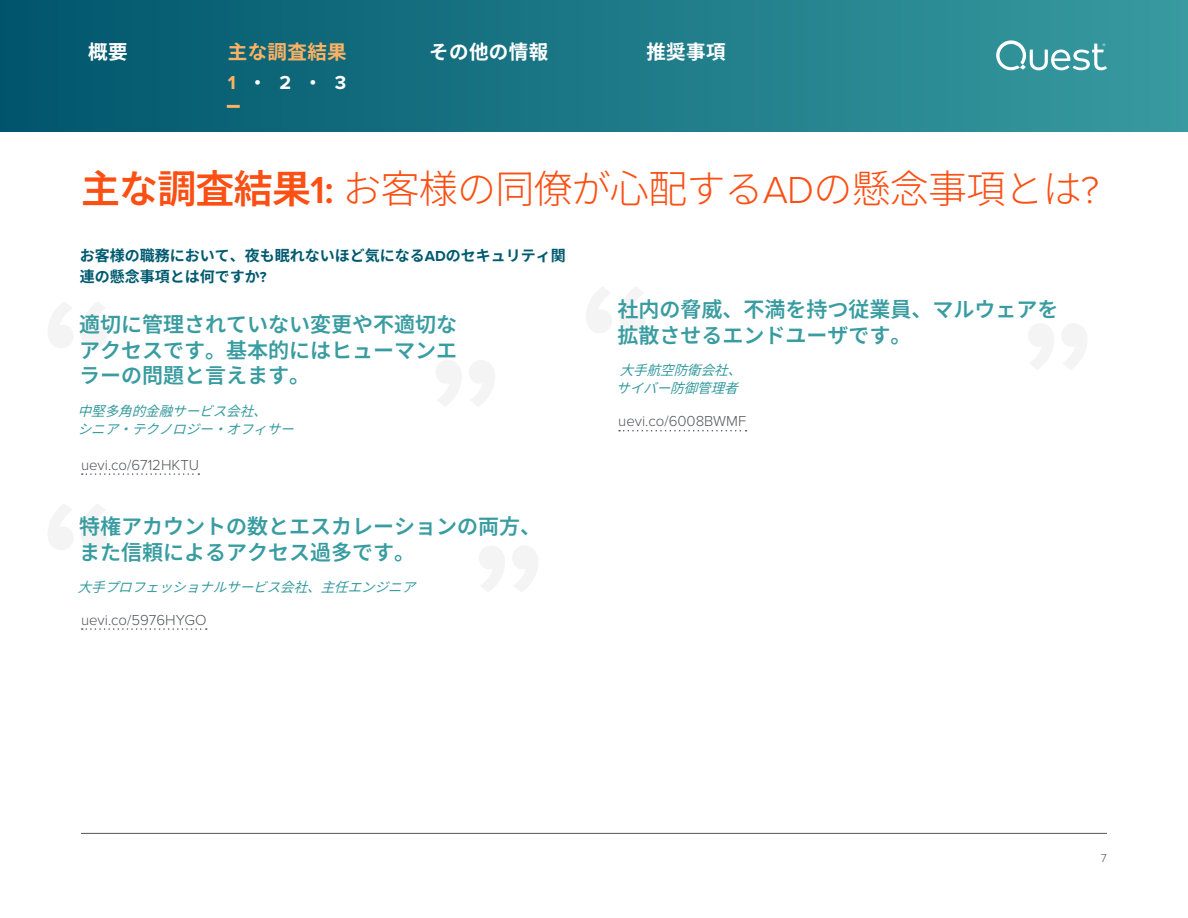
<style>
.page{position:relative;width:1188px;height:918px;background:#fff}
.page>*{position:absolute;margin:0;border:0;box-sizing:border-box;transform-origin:0 0}
.Intro_header{font:300 39px "Noto Sans JP";letter-spacing:-.02em;color:#fb4f14}
.Quote-pure_blue{font:600 21px/25.5px "Noto Sans JP";color:#399ca1}
.Contents_Nav{font:700 19.5px "Noto Sans JP";letter-spacing:.02em;color:#fff}
.Contents_Nav-2{font:700 19.5px "Noto Sans JP";letter-spacing:.02em;color:#fbb264}
.Contents_Nav-3{font:700 19.5px "Proxima Nova";color:#fff}
.Body{font:300 15px "Proxima Nova";color:#53565a}
.Section_Heading_3{font:700 15px/21px "Noto Sans JP";color:#005a70}
.Quote_Author{font:italic 13.5px/18px "Noto Sans JP";color:#399ca1}
.t1{font:300 12px "Proxima Nova";color:#53565a}
.s1{color:#fbb264}
.s2{font-weight:600}
.s3{font-family:"Proxima Nova";font-weight:600}
.s4{font-family:"Proxima Nova"}
</style>
<div class="page">
<hr style="left:81px;top:833px;width:1026px;height:1px;background:#54555a">
<svg style="left:436px;top:360px;width:59px;height:46px"></svg>
<svg style="left:48px;top:302px;width:58px;height:46px"></svg>
<svg style="left:1028px;top:324px;width:59px;height:46px"></svg>
<svg style="left:586px;top:287px;width:59px;height:46px"></svg>
<svg style="left:479px;top:546px;width:59px;height:46px"></svg>
<svg style="left:48px;top:504px;width:58px;height:46px"></svg>
<svg style="left:82px;top:473px;width:117px;height:2px"></svg>
<svg style="left:82px;top:628px;width:125px;height:2px"></svg>
<svg style="left:619px;top:430px;width:128px;height:1px"></svg>
<div style="left:0;top:0;width:1188px;height:132px;background:linear-gradient(to right,#00556c,#389ba0)"></div>
<svg style="left:227px;top:105px;width:13px;height:3px"></svg>
<svg style="left:996px;top:40px;width:111px;height:30px"></svg>
<p class="Contents_Nav" style="left:88px;top:41px;width:41px">概要</p>
<p class="Contents_Nav-2" style="left:228px;top:41px;width:120px">主な調査結果</p>
<p class="Contents_Nav-3" style="left:228px;top:68px;width:120px"><span class="s1">1</span>•2•3</p>
<p class="Contents_Nav" style="left:429px;top:41px;width:120px">その他の情報</p>
<p class="Contents_Nav" style="left:646px;top:41px;width:81px">推奨事項</p>
<p class="Intro_header" style="left:81px;top:167px;width:1020px"><span class="s2">主な調査結果</span><span class="s3">1:</span> お客様の同僚が心配する<span class="s4">AD</span>の懸念事項とは<span class="s4">?</span></p>
<p class="Section_Heading_3" style="left:80px;top:245px;width:488px">お客様の職務において、夜も眠れないほど気になる<span class="s4">AD</span>のセキュリティ関連の懸念事項とは何ですか<span class="s4">?</span></p>
<p class="Quote-pure_blue" style="left:79px;top:312px;width:379px;text-align:justify">適切に管理されていない変更や不適切なアクセスです。基本的にはヒューマンエラーの問題と言えます。</p>
<p class="Quote_Author" style="left:78px;top:402px;width:228px">中堅多角的金融サービス会社、シニア・テクノロジー・オフィサー</p>
<p class="Body" style="left:81px;top:453px;width:120px">uevi.co/6712HKTU</p>
<p class="Quote-pure_blue" style="left:79px;top:514px;width:463px">特権アカウントの数とエスカレーションの両方、また信頼によるアクセス過多です。</p>
<p class="Quote_Author" style="left:78px;top:578px;width:349px">大手プロフェッショナルサービス会社、主任エンジニア</p>
<p class="Body" style="left:81px;top:608px;width:127px">uevi.co/5976HYGO</p>
<p class="Quote-pure_blue" style="left:618px;top:297px;width:442px">社内の脅威、不満を持つ従業員、マルウェアを拡散させるエンドユーザです。</p>
<p class="Quote_Author" style="left:616px;top:361px;width:137px">大手航空防衛会社、サイバー防御管理者</p>
<p class="Body" style="left:618px;top:410px;width:129px">uevi.co/6008BWMF</p>
<p class="t1" style="left:1101px;top:849px;width:8px">7</p>
</div>
